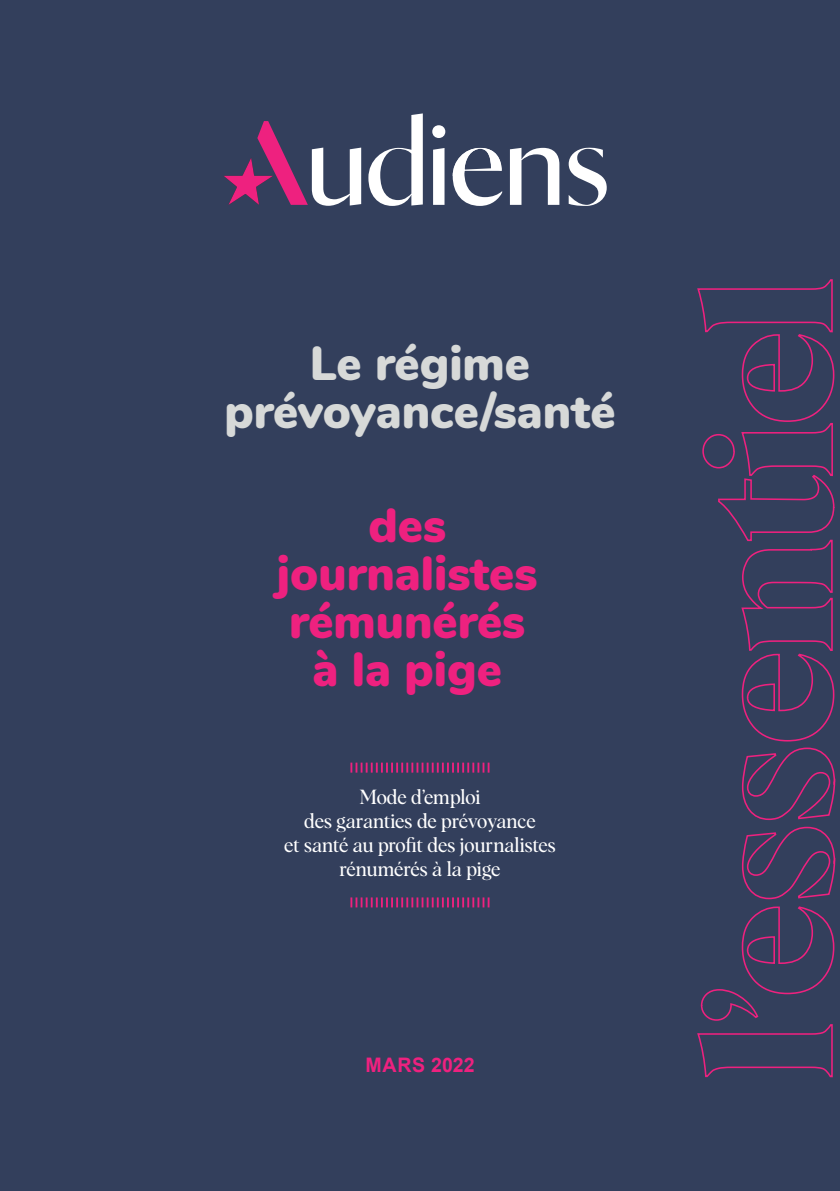
<style>
.page{position:relative;width:840px;height:1191px;background:#fff}
.page>*{position:absolute;margin:0;border:0;box-sizing:border-box;transform-origin:0 0}
.t1{font:900 48px/48px "Nunito";color:#ee217f;text-align:center}
.t2{font:900 48px/48px "Nunito";color:#d7d9d8;text-align:center}
.t3{font:20px/24px "Albra";letter-spacing:-.01em;color:#fff;text-align:center}
.t4{font:700 20px "Arial";letter-spacing:.02em;color:#ee217f}
</style>
<div class="page">
<div style="left:0;top:0;width:839px;height:1191px;background:#333f5c"></div>
<svg style="left:697px;top:279px;width:138px;height:799px"></svg>
<svg style="left:350px;top:762px;width:139px;height:10px"></svg>
<svg style="left:350px;top:897px;width:139px;height:10px"></svg>
<svg style="left:224px;top:121px;width:137px;height:85px"></svg>
<svg style="left:368px;top:113px;width:54px;height:93px"></svg>
<svg style="left:432px;top:125px;width:13px;height:80px"></svg>
<svg style="left:509px;top:148px;width:50px;height:57px"></svg>
<svg style="left:568px;top:147px;width:38px;height:59px"></svg>
<svg style="left:452px;top:148px;width:50px;height:58px"></svg>
<h1 class="t2" style="left:224px;top:336px;width:392px">Le régime prévoyance/santé</h1>
<h1 class="t1" style="left:277px;top:498px;width:262px">des journalistes rémunérés à la pige</h1>
<p class="t3" style="left:284px;top:783px;width:273px">Mode d’emploi<br>des garanties de prévoyance<br>et santé au profit des journalistes rénumérés à la pige</p>
<p class="t4" style="left:365px;top:1051px;width:111px">MARS 2022</p>
</div>
